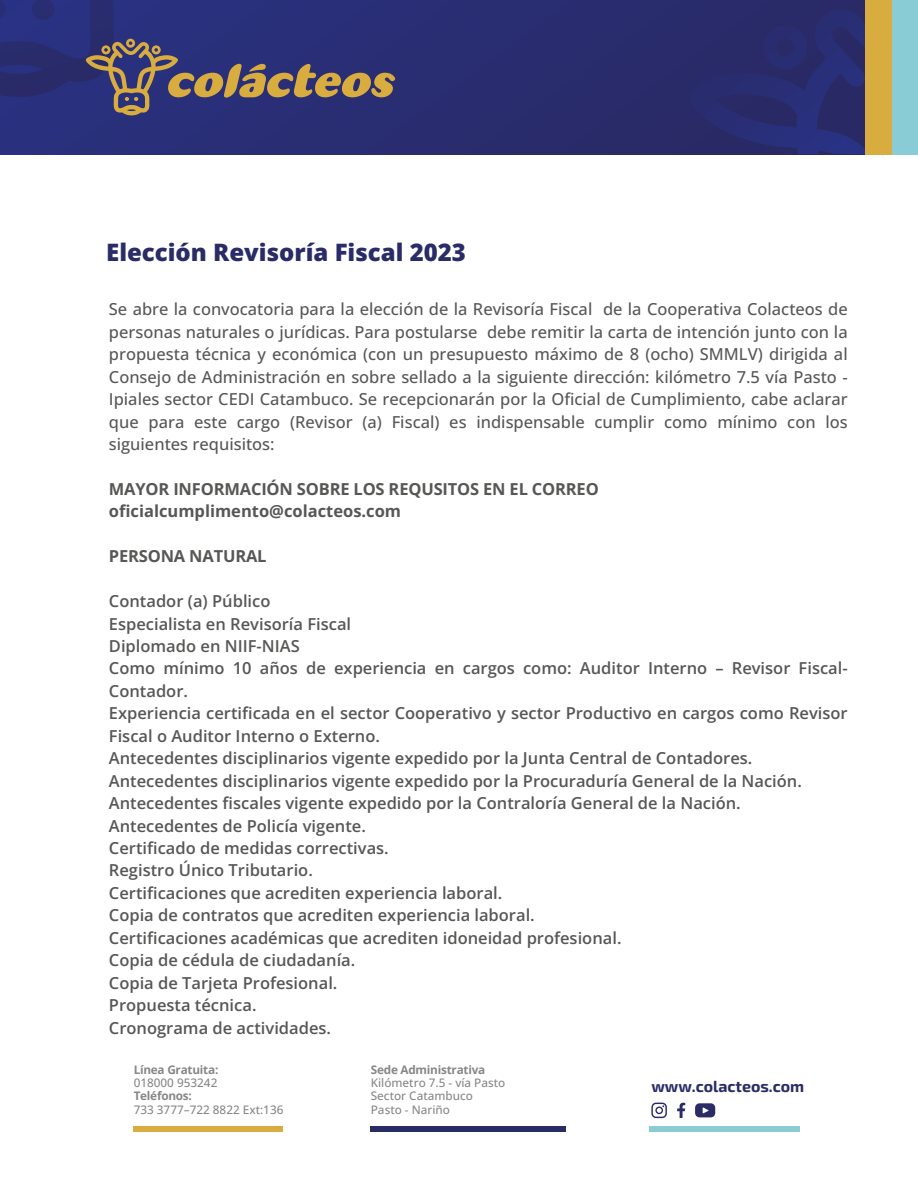
<style>
.page{position:relative;width:918px;height:1188px;background:#fff}
.page>*{position:absolute;margin:0;border:0;box-sizing:border-box;transform-origin:0 0}
.t1{font:800 24px "Open Sans";color:#292c66}
.t2{font:600 16.5px/22.5px "Open Sans";color:#575756}
.t3{font:500 16.5px/22.5px "Open Sans";color:#575756;text-align:justify}
.t4{font:700 16.5px/22.5px "Open Sans";letter-spacing:-.01em;color:#575756}
.t5{font:15.9px "Exo 2";color:#292c66}
.t6{font:500 11.7px/13.5px "Open Sans";color:#878787}
.t7{font:700 11.7px "Open Sans";letter-spacing:-.02em;color:#878787}
</style>
<div class="page">
<div style="left:0;top:0;width:918px;height:154px;background:#292c6f"></div>
<svg style="left:677px;top:1103px;width:8px;height:15px"></svg>
<svg style="left:651px;top:1103px;width:16px;height:15px"></svg>
<svg style="left:695px;top:1103px;width:20px;height:14px"></svg>
<div style="left:134px;top:1126px;width:149px;height:5px;background:#d9ac3f"></div>
<div style="left:370px;top:1126px;width:196px;height:5px;background:#292c66"></div>
<div style="left:650px;top:1126px;width:150px;height:5px;background:#8accd5"></div>
<div style="left:892px;top:0;width:26px;height:154px;background:#8accd5"></div>
<svg style="left:688px;top:18px;width:177px;height:136px"></svg>
<svg style="left:0;top:0;width:395px;height:115px"></svg>
<div style="left:865px;top:0;width:27px;height:154px;background:#d9ac3f"></div>
<h1 class="t1" style="left:106px;top:236px;width:361px">Elección Revisoría Fiscal 2023</h1>
<p class="t3" style="left:109px;top:298px;width:740px">Se abre la convocatoria para la elección de la Revisoría Fiscal de la Cooperativa Colacteos de personas naturales o jurídicas. Para postularse debe remitir la carta de intención junto con la propuesta técnica y económica (con un presupuesto máximo de 8 (ocho) SMMLV) dirigida al Consejo de Administración en sobre sellado a la siguiente dirección: kilómetro 7.5 vía Pasto - Ipiales sector CEDI Catambuco. Se recepcionarán por la Oficial de Cumplimiento, cabe aclarar que para este cargo (Revisor (a) Fiscal) es indispensable cumplir como mínimo con los siguientes requisitos:</p>
<p class="t4" style="left:109px;top:477px;width:491px">MAYOR INFORMACIÓN SOBRE LOS REQUSITOS EN EL CORREO oficialcumplimento@colacteos.com</p>
<p class="t4" style="left:109px;top:545px;width:159px">PERSONA NATURAL</p>
<p class="t2" style="left:109px;top:590px;width:740px">Contador (a) Público<br>Especialista en Revisoría Fiscal<br>Diplomado en NIIF-NIAS<br>Como mínimo 10 años de experiencia en cargos como: Auditor Interno – Revisor Fiscal-Contador.<br>Experiencia certificada en el sector Cooperativo y sector Productivo en cargos como Revisor Fiscal o Auditor Interno o Externo.<br>Antecedentes disciplinarios vigente expedido por la Junta Central de Contadores.<br>Antecedentes disciplinarios vigente expedido por la Procuraduría General de la Nación.<br>Antecedentes fiscales vigente expedido por la Contraloría General de la Nación.<br>Antecedentes de Policía vigente.<br>Certificado de medidas correctivas.<br>Registro Único Tributario.<br>Certificaciones que acrediten experiencia laboral.<br>Copia de contratos que acrediten experiencia laboral.<br>Certificaciones académicas que acrediten idoneidad profesional.<br>Copia de cédula de ciudadanía.<br>Copia de Tarjeta Profesional.<br>Propuesta técnica.<br>Cronograma de actividades.</p>
<p class="t7" style="left:134px;top:1061px;width:86px">Línea Gratuita:</p>
<p class="t6" style="left:134px;top:1076px;width:85px">018000 953242</p>
<p class="t7" style="left:134px;top:1088px;width:60px">Teléfonos:</p>
<p class="t6" style="left:134px;top:1103px;width:151px">733 3777–722 8822 Ext:136</p>
<p class="t7" style="left:371px;top:1061px;width:116px">Sede Administrativa</p>
<p class="t6" style="left:371px;top:1076px;width:136px">Kilómetro 7.5 - vía Pasto<br>Sector Catambuco<br>Pasto - Nariño</p>
<p class="t5" style="left:651px;top:1075px;width:154px">www.colacteos.com</p>
</div>
